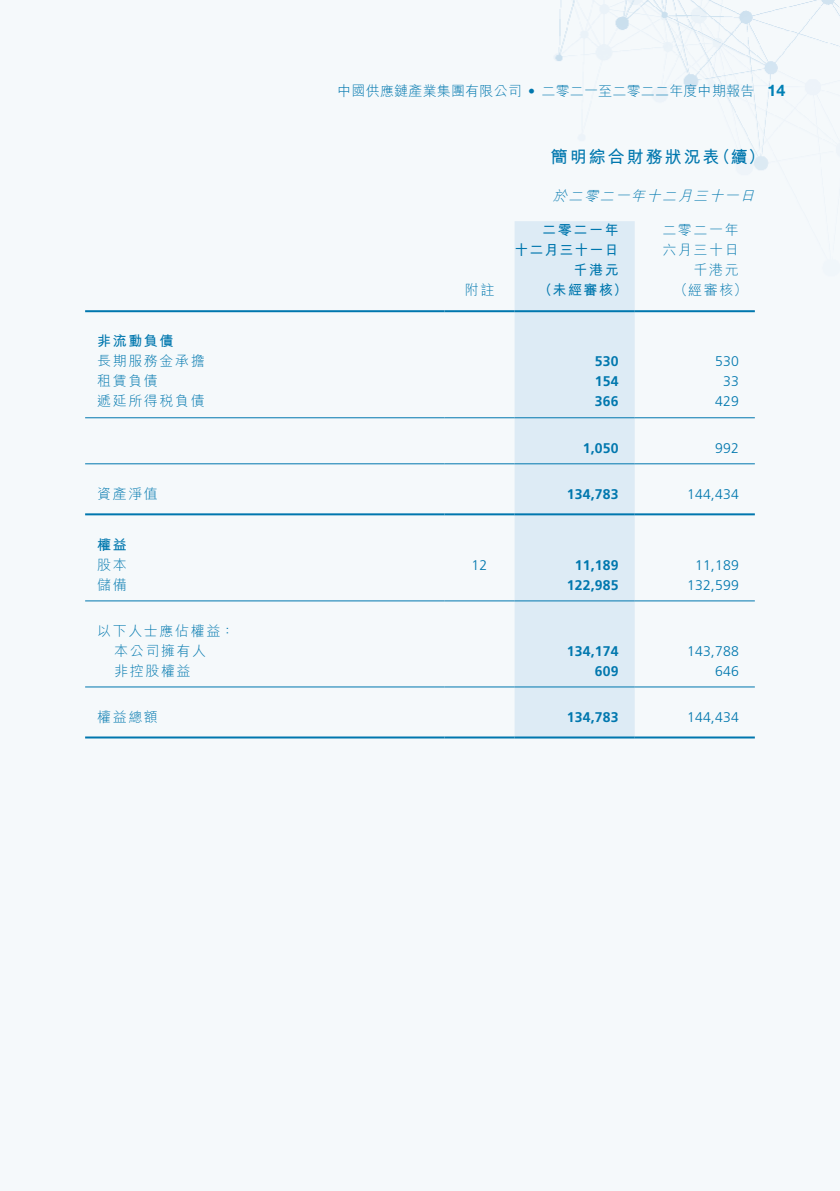
<style>
.page{position:relative;width:840px;height:1191px;background:#fff}
.page>*{position:absolute;margin:0;border:0;box-sizing:border-box;transform-origin:0 0}
.t1{font:700 17px "M Hei HK";letter-spacing:.115em;color:#0077ae}
.t2{font:700 16px "Helvetica Neue LT Std";color:#0080b5}
._01_Body_Text{font:700 14px "Frutiger LT Std";letter-spacing:.015em;color:#0077ae}
._01_Body_Text-2{font:300 14px "Frutiger LT Std";letter-spacing:.015em;color:#0077ae}
._15_Table_Stub{font:300 14px "M Hei HK";letter-spacing:.115em;color:#0077ae}
._01_Body_Text-3{font:300 14px "M Hei HK";letter-spacing:.015em;color:#0077ae}
.t3{font:italic 300 14px "M Hei HK";color:#0077ae}
._01_Body_Text-4{font:700 14px/20px "M Hei HK";letter-spacing:.07em;color:#0077ae;text-align:right}
._01_Body_Text-5{font:300 14px/20px "M Hei HK";letter-spacing:.115em;color:#0077ae}
._01_Body_Text-6{font:700 14px "M Hei HK";letter-spacing:.115em;color:#0077ae}
._15_Table_Stub-2{font:700 14px "M Hei HK";letter-spacing:.115em;color:#0077ae}
.s1{font-family:"Frutiger LT Std"}
</style>
<div class="page">
<div style="left:85px;top:0;width:754px;height:739px;background:#f5f9fb"></div>
<svg style="left:514px;top:221px;width:120px;height:515px;background:#ddebf5"></svg>
<hr style="left:85px;top:310px;width:359px;height:2px;background:#0077ae">
<hr style="left:444px;top:310px;width:70px;height:2px;background:#0077ae">
<hr style="left:514px;top:310px;width:120px;height:2px;background:#0077ae">
<hr style="left:634px;top:310px;width:120px;height:2px;background:#0077ae">
<hr style="left:85px;top:417px;width:359px;height:1px;background:#0077ae">
<hr style="left:444px;top:417px;width:70px;height:1px;background:#0077ae">
<hr style="left:514px;top:417px;width:120px;height:1px;background:#0077ae">
<hr style="left:634px;top:417px;width:120px;height:1px;background:#0077ae">
<hr style="left:85px;top:463px;width:359px;height:1px;background:#0077ae">
<hr style="left:444px;top:463px;width:70px;height:1px;background:#0077ae">
<hr style="left:514px;top:463px;width:120px;height:1px;background:#0077ae">
<hr style="left:634px;top:463px;width:120px;height:1px;background:#0077ae">
<hr style="left:85px;top:513px;width:359px;height:2px;background:#0077ae">
<hr style="left:444px;top:513px;width:70px;height:2px;background:#0077ae">
<hr style="left:514px;top:513px;width:120px;height:2px;background:#0077ae">
<hr style="left:634px;top:513px;width:120px;height:2px;background:#0077ae">
<hr style="left:85px;top:600px;width:359px;height:1px;background:#0077ae">
<hr style="left:444px;top:600px;width:70px;height:1px;background:#0077ae">
<hr style="left:514px;top:600px;width:120px;height:1px;background:#0077ae">
<hr style="left:634px;top:600px;width:120px;height:1px;background:#0077ae">
<hr style="left:85px;top:686px;width:359px;height:1px;background:#0077ae">
<hr style="left:444px;top:686px;width:70px;height:1px;background:#0077ae">
<hr style="left:514px;top:686px;width:120px;height:1px;background:#0077ae">
<hr style="left:634px;top:686px;width:120px;height:1px;background:#0077ae">
<hr style="left:85px;top:736px;width:359px;height:2px;background:#0077ae">
<hr style="left:444px;top:736px;width:70px;height:2px;background:#0077ae">
<hr style="left:514px;top:736px;width:120px;height:2px;background:#0077ae">
<hr style="left:634px;top:736px;width:120px;height:2px;background:#0077ae">
<p class="_01_Body_Text-3" style="left:337px;top:84px;width:418px">中國供應鏈產業集團有限公司 <span class="s1">•</span> 二零二一至二零二二年度中期報告</p>
<p class="t2" style="left:767px;top:80px;width:20px">14</p>
<p class="t1" style="left:550px;top:144px;width:170px">簡明綜合財務狀況表</p>
<p class="t3" style="left:552px;top:188px;width:206px">於二零二一年十二月三十一日</p>
<p class="_01_Body_Text-4" style="left:514px;top:219px;width:106px">二零二一年<br>十二月三十一日</p>
<p class="_01_Body_Text-5" style="left:662px;top:220px;width:78px">二零二一年六月三十日</p>
<p class="_01_Body_Text-3" style="left:693px;top:263px;width:47px">千港元</p>
<p class="t1" style="left:713px;top:144px;width:53px">（續(</p>
<p class="_01_Body_Text-6" style="left:573px;top:260px;width:47px">千港元</p>
<p class="_01_Body_Text-3" style="left:464px;top:283px;width:31px">附註</p>
<p class="_01_Body_Text-6" style="left:538px;top:280px;width:91px">（未經審核）</p>
<p class="_01_Body_Text-3" style="left:673px;top:283px;width:75px">（經審核(</p>
<p class="_15_Table_Stub-2" style="left:97px;top:331px;width:78px">非流動負債</p>
<p class="_15_Table_Stub" style="left:97px;top:354px;width:109px">長期服務金承擔</p>
<p class="_01_Body_Text" style="left:594px;top:353px;width:25px">530</p>
<p class="_01_Body_Text-2" style="left:714px;top:354px;width:25px">530</p>
<p class="_15_Table_Stub" style="left:97px;top:374px;width:62px">租賃負債</p>
<p class="_01_Body_Text" style="left:594px;top:373px;width:25px">154</p>
<p class="_01_Body_Text-2" style="left:722px;top:374px;width:17px">33</p>
<p class="_15_Table_Stub" style="left:97px;top:394px;width:109px">遞延所得稅負債</p>
<p class="_01_Body_Text" style="left:594px;top:393px;width:25px">366</p>
<p class="_01_Body_Text-2" style="left:714px;top:394px;width:25px">429</p>
<p class="_01_Body_Text" style="left:582px;top:439px;width:37px">1,050</p>
<p class="_01_Body_Text-2" style="left:714px;top:440px;width:25px">992</p>
<p class="_15_Table_Stub" style="left:97px;top:486px;width:62px">資產淨值</p>
<p class="_15_Table_Stub-2" style="left:97px;top:534px;width:31px">權益</p>
<p class="_01_Body_Text" style="left:566px;top:485px;width:53px">134,783</p>
<p class="_01_Body_Text-2" style="left:686px;top:486px;width:53px">144,434</p>
<p class="_15_Table_Stub" style="left:97px;top:557px;width:31px">股本</p>
<p class="_01_Body_Text-2" style="left:471px;top:557px;width:17px">12</p>
<p class="_01_Body_Text" style="left:574px;top:556px;width:45px">11,189</p>
<p class="_01_Body_Text-2" style="left:694px;top:557px;width:45px">11,189</p>
<p class="_15_Table_Stub" style="left:97px;top:577px;width:31px">儲備</p>
<p class="_15_Table_Stub" style="left:97px;top:623px;width:139px">以下人士應佔權益：</p>
<p class="_01_Body_Text" style="left:566px;top:576px;width:53px">122,985</p>
<p class="_01_Body_Text-2" style="left:686px;top:577px;width:53px">132,599</p>
<p class="_15_Table_Stub" style="left:114px;top:643px;width:93px">本公司擁有人</p>
<p class="_01_Body_Text" style="left:566px;top:642px;width:53px">134,174</p>
<p class="_01_Body_Text-2" style="left:686px;top:643px;width:53px">143,788</p>
<p class="_15_Table_Stub" style="left:114px;top:663px;width:78px">非控股權益</p>
<p class="_01_Body_Text" style="left:594px;top:662px;width:25px">609</p>
<p class="_01_Body_Text-2" style="left:714px;top:663px;width:25px">646</p>
<p class="_15_Table_Stub" style="left:97px;top:709px;width:62px">權益總額</p>
<p class="_01_Body_Text" style="left:566px;top:708px;width:53px">134,783</p>
<p class="_01_Body_Text-2" style="left:686px;top:709px;width:53px">144,434</p>
</div>
